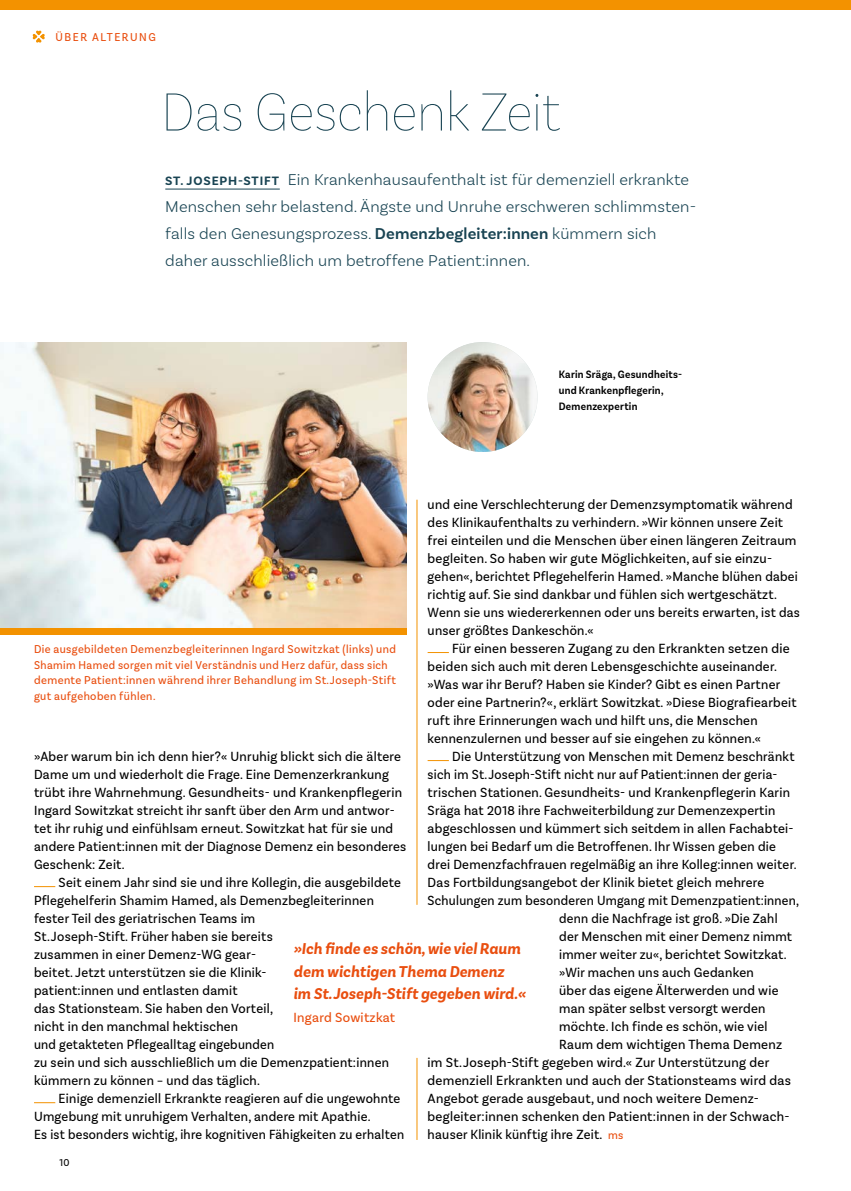
<style>
.page{position:relative;width:851px;height:1191px;background:#fff}
.page>*{position:absolute;margin:0;border:0;box-sizing:border-box;transform-origin:0 0}
.t1{font:100 57px "Basic Sans Narrow";letter-spacing:-.015em;color:#194453}
.t2{font:300 16.5px/27px "Basic Sans";letter-spacing:.01em;color:#194453}
.t3{font:italic 700 16.5px/22.5px "Basic Sans Narrow";letter-spacing:.01em;color:#e94e0f}
.t4{font:13.95px/18px "Basic Sans Narrow";letter-spacing:.02em;color:#000}
.t5{font:13.95px "Basic Sans Narrow";letter-spacing:.02em;color:#e94e0f}
.t6{font:12px/15.8px "Basic Sans Narrow";letter-spacing:.035em;color:#e94e0f}
.t7{font:12px "Basic Sans Narrow";letter-spacing:.13em;color:#e94e0f}
.t8{font:600 11.25px/15.8px "Basic Sans Narrow";letter-spacing:.025em;color:#000}
.t9{font:10.5px "Basic Sans Narrow";color:#000}
.s1{font-weight:700;font-size:12.75px}
.s2{font-weight:600}
.s3{font-size:13.5px}
.s4{font-size:12px;color:#e94e0f}
</style>
<div class="page">
<img style="left:0;top:342px;width:406px;height:286px">
<div style="left:0;top:0;width:850px;height:9px;background:#f39200"></div>
<svg style="left:33px;top:30px;width:12px;height:13px"></svg>
<div style="left:0;top:628px;width:406px;height:6px;background:#f39200"></div>
<hr style="left:165px;top:189px;width:115px;height:1px;background:#194453">
<svg style="left:34px;top:886px;width:21px;height:1px"></svg>
<svg style="left:34px;top:1102px;width:21px;height:1px"></svg>
<svg style="left:427px;top:652px;width:22px;height:1px"></svg>
<svg style="left:427px;top:760px;width:22px;height:1px"></svg>
<hr style="left:416px;top:1058px;width:1px;height:82px;background:#f39200">
<hr style="left:416px;top:499px;width:1px;height:405px;background:#f39200">
<img style="left:427px;top:342px;width:110px;height:110px;border-radius:55px">
<p class="t7" style="left:55px;top:30px;width:102px">ÜBER ALTERUNG</p>
<h1 class="t1" style="left:161px;top:82px;width:401px">Das Geschenk Zeit</h1>
<p class="t2" style="left:165px;top:165px;width:532px"><span class="s1">ST. JOSEPH-STIFT</span> Ein Krankenhausaufenthalt ist für demenziell erkrankte Menschen sehr belastend. Ängste und Unruhe erschweren schlimmsten&shy;falls den Genesungsprozess. <span class="s2">Demenzbegleiter:innen</span> kümmern sich daher ausschließlich um betroffene Patient:innen.</p>
<p class="t8" style="left:558px;top:367px;width:125px">Karin Sräga, Gesundheits&shy;und Krankenpflegerin,<br>Demenzexpertin</p>
<p class="t4" style="left:427px;top:495px;width:374px">und eine Verschlechterung der Demenzsymptomatik während des Klinikaufenthalts zu verhindern. »Wir können unsere Zeit frei einteilen und die Menschen über einen längeren Zeitraum begleiten. So haben wir gute Möglichkeiten, auf sie einzu&shy;gehen«, berichtet Pflegehelferin Hamed. »Manche blühen dabei richtig auf. Sie sind dankbar und fühlen sich wertgeschätzt.<br>Wenn sie uns wiedererkennen oder uns bereits erwarten, ist das unser größtes Dankeschön.«</p>
<p class="t4" style="left:427px;top:639px;width:370px;text-indent:25px">Für einen besseren Zugang zu den Erkrankten setzen die beiden sich auch mit deren Lebensgeschichte auseinander. »Was war ihr Beruf? Haben sie Kinder? Gibt es einen Partner oder eine Partnerin?«, erklärt Sowitzkat. »Diese Biografiearbeit ruft ihre Erinnerungen wach und hilft uns, die Menschen kennenzulernen und besser auf sie eingehen zu können.«</p>
<p class="t4" style="left:452px;top:747px;width:344px">Die Unterstützung von Menschen mit Demenz beschränkt</p>
<p class="t4" style="left:427px;top:765px;width:350px">sich im St. Joseph-Stift nicht nur auf Patient:innen der geria-</p>
<p class="t4" style="left:427px;top:783px;width:364px">trischen Stationen. Gesundheits- und Krankenpflegerin Karin</p>
<p class="t4" style="left:427px;top:801px;width:349px">Sräga hat <span class="s3">2018</span> ihre Fachweiterbildung zur Demenzexpertin</p>
<p class="t4" style="left:427px;top:819px;width:367px">abgeschlossen und kümmert sich seitdem in allen Fachabtei-</p>
<p class="t4" style="left:427px;top:837px;width:350px">lungen bei Bedarf um die Betroffenen. Ihr Wissen geben die</p>
<p class="t4" style="left:427px;top:855px;width:370px">drei Demenzfachfrauen regelmäßig an ihre Kolleg:innen weiter.</p>
<p class="t4" style="left:427px;top:873px;width:338px">Das Fortbildungsangebot der Klinik bietet gleich mehrere</p>
<p class="t4" style="left:427px;top:891px;width:373px">Schulungen zum besonderen Umgang mit Demenzpatient:innen,</p>
<p class="t4" style="left:559px;top:909px;width:220px">denn die Nachfrage ist groß. »Die Zahl</p>
<p class="t4" style="left:559px;top:927px;width:234px">der Menschen mit einer Demenz nimmt</p>
<p class="t4" style="left:559px;top:945px;width:229px">immer weiter zu«, berichtet Sowitzkat.</p>
<p class="t4" style="left:559px;top:963px;width:196px">»Wir machen uns auch Gedanken</p>
<p class="t4" style="left:559px;top:981px;width:221px">über das eigene Älterwerden und wie</p>
<p class="t4" style="left:559px;top:999px;width:208px">man später selbst versorgt werden</p>
<p class="t4" style="left:559px;top:1017px;width:210px">möchte. Ich finde es schön, wie viel</p>
<p class="t4" style="left:559px;top:1035px;width:224px">Raum dem wichtigen Thema Demenz</p>
<p class="t4" style="left:427px;top:1053px;width:343px">im St.Joseph-Stift gegeben wird.« Zur Unterstützung der</p>
<p class="t4" style="left:427px;top:1071px;width:365px">demenziell Erkrankten und auch der Stationsteams wird das</p>
<p class="t4" style="left:427px;top:1089px;width:331px">Angebot gerade ausgebaut, und noch weitere Demenz-</p>
<p class="t4" style="left:427px;top:1107px;width:363px">begleiter:innen schenken den Patient:innen in der Schwach-</p>
<p class="t4" style="left:427px;top:1125px;width:197px">hauser Klinik künftig ihre Zeit. <span class="s4">ms</span></p>
<p class="t6" style="left:34px;top:641px;width:363px">Die ausgebildeten Demenzbegleiterinnen Ingard Sowitzkat (links) und Shamim Hamed sorgen mit viel Verständnis und Herz dafür, dass sich demente Patient:innen während ihrer Behandlung im St. Joseph-Stift gut aufgehoben fühlen.</p>
<p class="t4" style="left:34px;top:747px;width:374px">»Aber warum bin ich denn hier?« Unruhig blickt sich die ältere Dame um und wiederholt die Frage. Eine Demenzerkrankung trübt ihre Wahrnehmung. Gesundheits- und Krankenpflegerin Ingard Sowitzkat streicht ihr sanft über den Arm und antwor&shy;tet ihr ruhig und einfühlsam erneut. Sowitzkat hat für sie und andere Patient:innen mit der Diagnose Demenz ein besonderes Geschenk: Zeit.</p>
<p class="t4" style="left:34px;top:873px;width:368px;text-indent:25px">Seit einem Jahr sind sie und ihre Kollegin, die ausgebildete Pflegehelferin Shamim Hamed, als Demenzbegleiterinnen fester Teil des geriatrischen Teams im<br>St.Joseph-Stift. Früher haben sie bereits<br>zusammen in einer Demenz-WG gear-<br>beitet. Jetzt unterstützen sie die Klinik-<br>patient:innen und entlasten damit<br>das Stationsteam. Sie haben den Vorteil,<br>nicht in den manchmal hektischen<br>und getakteten Pflegealltag eingebunden<br>zu sein und sich ausschließlich um die Demenzpatient:innen kümmern zu können – und das täglich.</p>
<p class="t4" style="left:34px;top:1089px;width:371px;text-indent:25px">Einige demenziell Erkrankte reagieren auf die ungewohnte<br>Umgebung mit unruhigem Verhalten, andere mit Apathie.<br>Es ist besonders wichtig, ihre kognitiven Fähigkeiten zu erhalten</p>
<p class="t3" style="left:293px;top:938px;width:234px">»Ich finde es schön, wie viel Raum dem wichtigen Thema Demenz<br>im St.Joseph-Stift gegeben wird.«</p>
<p class="t5" style="left:293px;top:1009px;width:103px">Ingard Sowitzkat</p>
<p class="t9" style="left:60px;top:1156px;width:11px">10</p>
</div>
